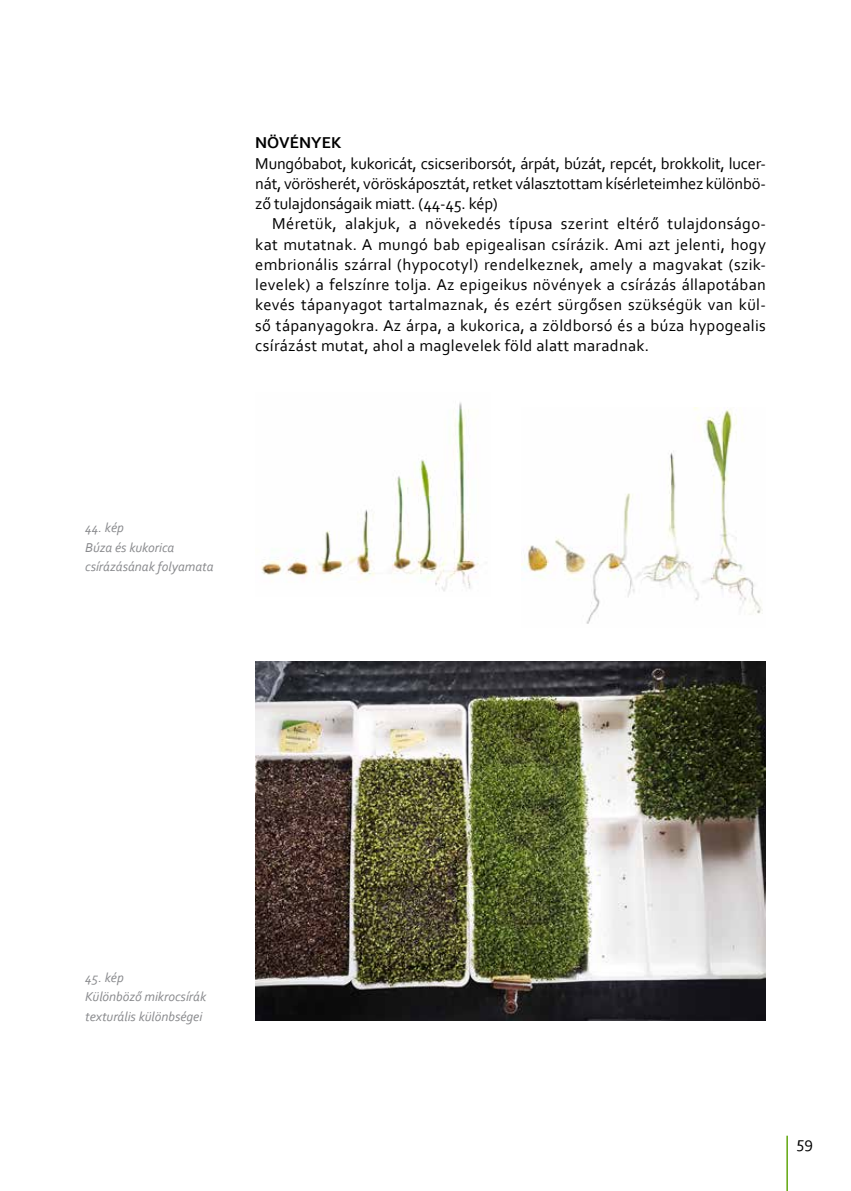
<style>
.page{position:relative;width:851px;height:1191px;background:#fff}
.page>*{position:absolute;margin:0;border:0;box-sizing:border-box;transform-origin:0 0}
.t1{font:16.5px/20.2px "Corbel";color:#000;text-align:justify}
.t2{font:700 16.5px "Corbel";color:#000}
.t3{font:italic 13.5px/19.5px "Corbel";color:#898a8d}
</style>
<div class="page">
<hr style="left:786px;top:1135px;width:1px;height:56px;background:#61a60e">
<img style="left:261px;top:402px;width:218px;height:189px">
<img style="left:521px;top:407px;width:242px;height:217px">
<img style="left:255px;top:662px;width:510px;height:358px">
<p class="t2" style="left:255px;top:133px;width:88px">NÖVÉNYEK</p>
<p class="t1" style="left:255px;top:153px;width:512px">Mungóbabot, kukoricát, csicseriborsót, árpát, búzát, repcét, brokkolit, lucer&shy;nát, vörösherét, vöröskáposztát, retket választottam kísérleteimhez különbö&shy;ző tulajdonságaik miatt. (44-45. kép)</p>
<p class="t1" style="left:255px;top:213px;width:512px;text-indent:17px">Méretük, alakjuk, a növekedés típusa szerint eltérő tulajdonságo&shy;kat mutatnak. A mungó bab epigealisan csírázik. Ami azt jelenti, hogy embrionális szárral (hypocotyl) rendelkeznek, amely a magvakat (szik&shy;levelek) a felszínre tolja. Az epigeikus növények a csírázás állapotában kevés tápanyagot tartalmaznak, és ezért sürgősen szükségük van kül&shy;ső tápanyagokra. Az árpa, a kukorica, a zöldborsó és a búza hypogealis csírázást mutat, ahol a maglevelek föld alatt maradnak.</p>
<p class="t3" style="left:85px;top:517px;width:130px">44. kép<br>Búza és kukorica csírázásának folyamata</p>
<p class="t3" style="left:85px;top:967px;width:122px">45. kép<br>Különböző mikrocsírák texturális különbségei</p>
<p class="t1" style="left:796px;top:1132px;width:18px">59</p>
</div>
